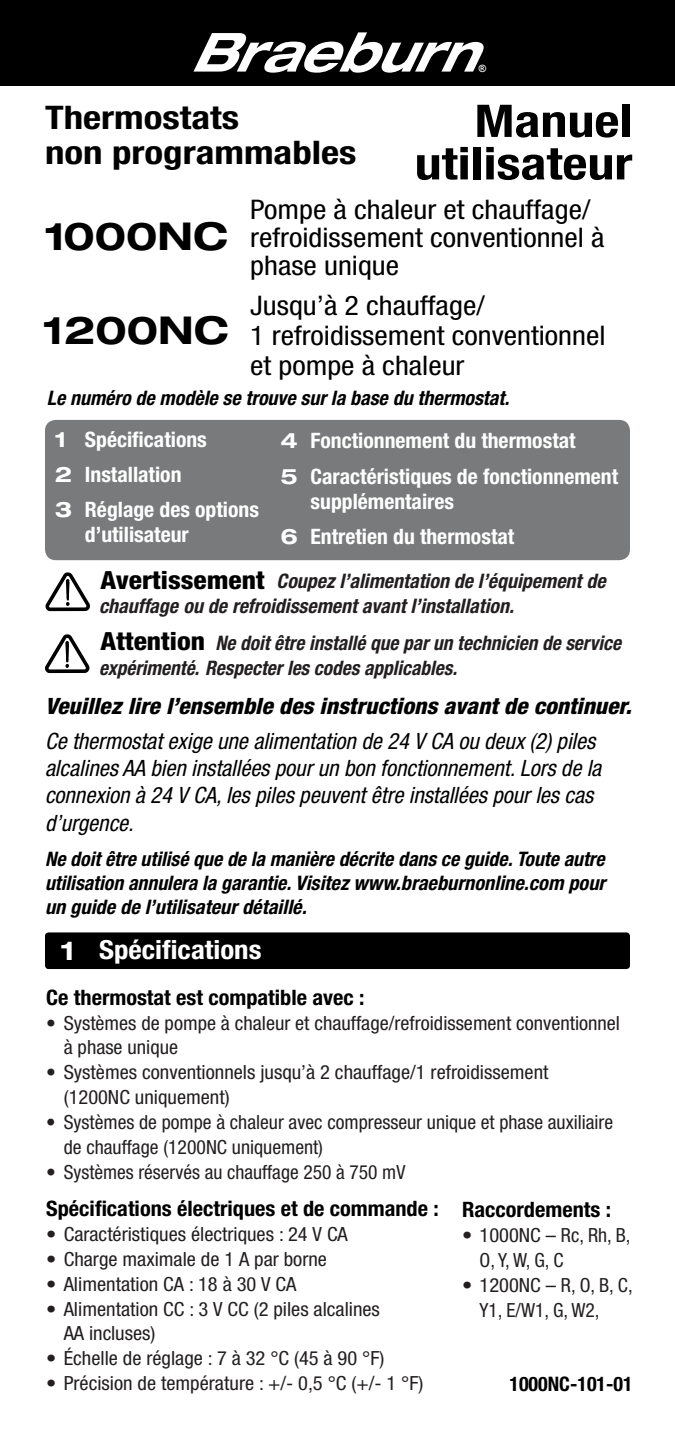
<style>
.page{position:relative;width:675px;height:1441px;background:#fff}
.page>*{position:absolute;margin:0;border:0;box-sizing:border-box;transform-origin:0 0}
.t1{font:700 condensed 45px/42.5px "Helvetica Neue LT Std";color:#000;text-align:right;scale:1.2 1}
.t2{font:700 expanded 38.5px "Helvetica Neue LT Std";color:#000}
.t3{font:700 condensed 32.5px/35px "Helvetica Neue LT Std";color:#000;scale:1.2 1}
.t4{font:condensed 27px/27.5px "Helvetica Neue LT Std";color:#000;scale:1.11 1}
.t5{font:700 condensed 26.25px "Helvetica Neue LT Std";color:#fff;scale:1.1 1}
.t6{font:800 condensed 25px "Helvetica Neue LT Std";color:#000;scale:1.1 1}
.t7{font:italic condensed 22.5px/27.2px "Helvetica Neue LT Std";color:#000}
.t8{font:italic 800 condensed 22.5px "Helvetica Neue LT Std";color:#000;scale:1.05 1}
.t9{font:700 condensed 21.25px/35px "Helvetica Neue LT Std";color:#fff}
.t10{font:700 condensed 21.25px "Helvetica Neue LT Std";color:#000;scale:1.05 1}
.t11{font:italic 700 condensed 20px/24px "Helvetica Neue LT Std";color:#000;text-align:justify}
.t12{font:italic 700 condensed 20px/37px "Helvetica Neue LT Std";color:#231f20}
.t13{font:700 condensed 20px "Helvetica Neue LT Std";color:#000}
.t14{font:condensed 19.5px/25px "Helvetica Neue LT Std";color:#231f20}
.t15{font:condensed 19.5px/25px "Helvetica Neue LT Std";color:#231f20;scale:1.05 1}
.t16{font:700 10px "Arial";color:#fff}
.s1{font-stretch:expanded}
</style>
<div class="page">
<div style="left:0;top:0;width:675px;height:85px;background:#000"></div>
<svg style="left:194px;top:32px;width:290px;height:41px"></svg>
<div style="left:45px;top:932px;width:585px;height:36px;background:#000;border-radius:4px"></div>
<svg style="left:45px;top:572px;width:45px;height:39px"></svg>
<svg style="left:45px;top:634px;width:44px;height:39px"></svg>
<div style="left:45px;top:420px;width:585px;height:140px;background:#797a7b;border-radius:11px"></div>
<p class="t16" style="left:479px;top:62px;width:9px">®</p>
<h3 class="t3" style="left:45px;top:99px;width:261px">Thermostats<br>non programmables</h3>
<h1 class="t1" style="left:415px;top:99px;width:183px">Manuel utilisateur</h1>
<h2 class="t2" style="left:44px;top:212px;width:185px">1000NC</h2>
<h2 class="t2" style="left:43px;top:306px;width:187px">1200NC</h2>
<h3 class="t4" style="left:250px;top:196px;width:321px">Pompe à chaleur et chauffage/ refroidissement conventionnel à phase unique</h3>
<h3 class="t4" style="left:250px;top:290px;width:322px;line-height:30px">Jusqu’à 2 chauffage/<br>1 refroidissement conventionnel et pompe à chaleur</h3>
<p class="t11" style="left:47px;top:386px;width:464px">Le numéro de modèle se trouve sur la base du thermostat.</p>
<p class="t9" style="left:55px;top:421px;width:206px"><span class="s1">1</span> Spécifications<br><span class="s1">2</span> Installation<br><span class="s1">3</span> Réglage des options</p>
<p class="t9" style="left:85px;top:517px;width:105px">d’utilisateur</p>
<p class="t9" style="left:281px;top:423px;width:339px"><span class="s1">4</span> Fonctionnement du thermostat<br><span class="s1">5</span> Caractéristiques de fonctionnement</p>
<p class="t9" style="left:281px;top:483px;width:235px;text-indent:30px">supplémentaires<br><span class="s1">6</span> Entretien du thermostat</p>
<p class="t6" style="left:101px;top:564px;width:151px">Avertissement</p>
<p class="t12" style="left:215px;top:587px;width:407px;text-indent:-116px">chauffage ou de refroidissement avant l’installation.<br>Ne doit être installé que par un technicien de service</p>
<p class="t12" style="left:277px;top:562px;width:330px">Coupez l’alimentation de l’équipement de</p>
<p class="t6" style="left:101px;top:625px;width:96px">Attention</p>
<p class="t12" style="left:99px;top:649px;width:360px">expérimenté. Respecter les codes applicables.</p>
<p class="t8" style="left:45px;top:692px;width:560px">Veuillez lire l’ensemble des instructions avant de continuer.</p>
<p class="t7" style="left:45px;top:728px;width:558px">Ce thermostat exige une alimentation de 24 V CA ou deux (2) piles alcalines AA bien installées pour un bon fonctionnement. Lors de la connexion à 24 V CA, les piles peuvent être installées pour les cas d’urgence.</p>
<p class="t11" style="left:45px;top:846px;width:562px">Ne doit être utilisé que de la manière décrite dans ce guide. Toute autre utilisation annulera la garantie. Visitez www.braeburnonline.com pour un guide de l’utilisateur détaillé.</p>
<h3 class="t5" style="left:61px;top:933px;width:184px"><span class="s1">1</span> Spécifications</h3>
<p class="t10" style="left:46px;top:984px;width:305px">Ce thermostat est compatible avec :</p>
<p class="t14" style="left:64px;top:1011px;width:558px;line-height:23.5px;text-indent:-17px">• Systèmes de pompe à chaleur et chauffage/refroidissement conventionnel à phase unique</p>
<p class="t14" style="left:64px;top:1058px;width:486px;text-indent:-17px">• Systèmes conventionnels jusqu’à 2 chauffage/1 refroidissement (1200NC uniquement)</p>
<p class="t14" style="left:64px;top:1108px;width:551px;text-indent:-18px">• Systèmes de pompe à chaleur avec compresseur unique et phase auxiliaire de chauffage (1200NC uniquement)</p>
<p class="t14" style="left:46px;top:1158px;width:361px">• Systèmes réservés au chauffage 250 à 750 mV</p>
<p class="t10" style="left:46px;top:1195px;width:375px">Spécifications électriques et de commande :</p>
<p class="t15" style="left:46px;top:1221px;width:289px">• Caractéristiques électriques : 24 V CA</p>
<p class="t15" style="left:46px;top:1246px;width:269px">• Charge maximale de 1 A par borne</p>
<p class="t15" style="left:46px;top:1271px;width:240px">• Alimentation CA : 18 à 30 V CA</p>
<p class="t15" style="left:64px;top:1297px;width:303px;line-height:23.5px;text-indent:-18px">• Alimentation CC : 3 V CC (2 piles alcalines<br>AA incluses)</p>
<p class="t15" style="left:46px;top:1344px;width:324px">• Échelle de réglage : 7 à 32 °C (45 à 90 °F)</p>
<p class="t15" style="left:46px;top:1369px;width:361px">• Précision de température : +/- 0,5 °C (+/- 1 °F)</p>
<p class="t10" style="left:462px;top:1196px;width:143px">Raccordements :</p>
<p class="t15" style="left:480px;top:1222px;width:145px;text-indent:-17px">• 1000NC – Rc, Rh, B,<br>O,Y,W, G, C</p>
<p class="t15" style="left:480px;top:1272px;width:147px;text-indent:-17px">• 1200NC – R, O, B, C,<br>Y1, E/W1, G, W2,</p>
<p class="t13" style="left:509px;top:1370px;width:125px">1000NC-101-01</p>
</div>
